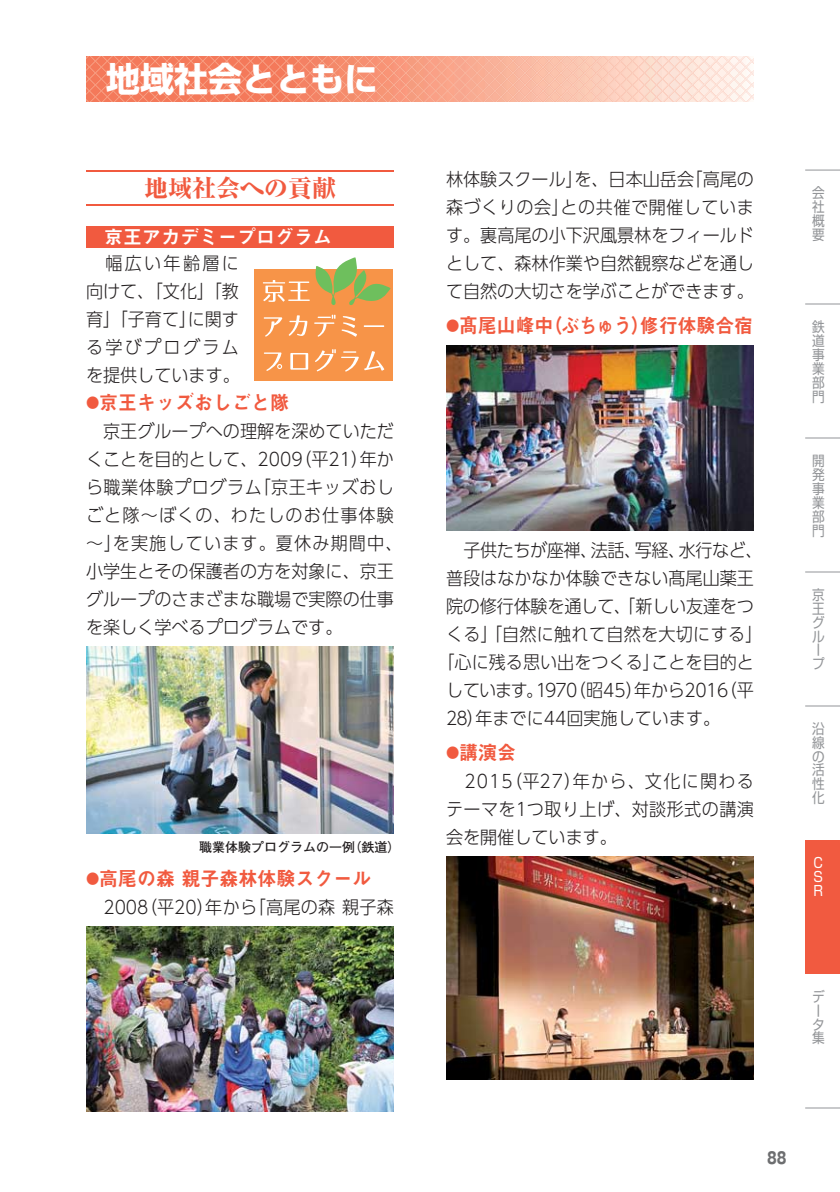
<style>
.page{position:relative;width:840px;height:1192px;background:#fff}
.page>*{position:absolute;margin:0;border:0;box-sizing:border-box;transform-origin:0 0}
.t1{font:700 34px "UD Shin Go Pr 6 N";color:#fff}
.t2{font:800 24px "Ryumin Pr 6 N";color:#f15a3f}
.t3{font:20px "Midashi Go Pr 6 N MB31";color:#f15a3f;scale:.95 1}
.t4{font:20px "Midashi Go Pr 6 N MB31";color:#f15a3f;scale:.94 1}
.t5{font:19px "Midashi Go Pr 6 N MB31";color:#fff}
.t6{font:300 18px/28px "UD Shin Go Pr 6 N";color:#231f20;text-align:justify;scale:.95 1}
.t7{font:300 18px "UD Shin Go Pr 6 N";letter-spacing:-.025em;color:#231f20;scale:.95 1}
.t8{font:300 18px "UD Shin Go Pr 6 N";letter-spacing:.02em;color:#231f20;scale:.95 1}
.t9{font:700 16px "Gothic MB101 Pr 6 N";color:#6d6e70;scale:.8 1}
.t10{font:14px/14px "Shin Go Pr 6 Regular 90 pv RKSJ V";color:#939598;text-align:justify;scale:.9 1}
.t11{font:14px/14px "Shin Go Pr 6 Regular 90 pv RKSJ V";color:#fff;text-align:justify;scale:.9 1}
.t12{font:700 13px "Futo Go B101 Pr 6 N";color:#231f20}
.s1{font-size:14px}
</style>
<div class="page">
<div style="left:805px;top:840px;width:35px;height:134px;background:#f15a40"></div>
<hr style="left:805px;top:572px;width:35px;height:1px;background:#939598">
<hr style="left:805px;top:706px;width:35px;height:1px;background:#939598">
<hr style="left:805px;top:304px;width:35px;height:1px;background:#939598">
<hr style="left:805px;top:170px;width:35px;height:1px;background:#939598">
<hr style="left:805px;top:438px;width:35px;height:1px;background:#939598">
<hr style="left:805px;top:1108px;width:35px;height:1px;background:#939598">
<hr style="left:86px;top:170px;width:308px;height:2px;background:#f15a3f">
<hr style="left:86px;top:204px;width:308px;height:2px;background:#f15a3f">
<img style="left:446px;top:856px;width:308px;height:224px">
<img style="left:446px;top:345px;width:308px;height:186px">
<img style="left:86px;top:926px;width:308px;height:186px">
<div style="left:86px;top:226px;width:308px;height:22px;background:#f15a3f"></div>
<div style="left:254px;top:270px;width:139px;height:111px;background:#f79448"></div>
<svg style="left:264px;top:315px;width:43px;height:22px"></svg>
<svg style="left:314px;top:315px;width:22px;height:22px"></svg>
<svg style="left:342px;top:316px;width:15px;height:21px"></svg>
<hr style="left:364px;top:325px;width:20px;height:2px;background:#fff">
<svg style="left:264px;top:352px;width:18px;height:19px"></svg>
<svg style="left:290px;top:353px;width:18px;height:17px"></svg>
<svg style="left:315px;top:349px;width:69px;height:23px"></svg>
<svg style="left:263px;top:257px;width:128px;height:48px"></svg>
<img style="left:86px;top:646px;width:308px;height:188px">
<svg style="left:86px;top:56px;width:668px;height:46px"></svg>
<h1 class="t1" style="left:106px;top:66px;width:273px">地域社会とともに</h1>
<h2 class="t2" style="left:144px;top:179px;width:193px">地域社会への貢献</h2>
<p class="t5" style="left:104px;top:230px;width:229px">京王アカデミープログラム</p>
<p class="t6" style="left:86px;top:252px;width:164px;text-indent:19px">幅広い年齢層に向けて、「文化」「教育」「子育て」に関する学びプログラムを提供しています。</p>
<p class="t3" style="left:86px;top:395px;width:216px"><span class="s1">●</span>京王キッズおしごと隊</p>
<p class="t6" style="left:86px;top:420px;width:335px;text-align:left;text-indent:17px">京王グループへの理解を深めていただくことを目的として、2009（平21）年から職業体験プログラム「京王キッズおしごと隊～ぼくの、わたしのお仕事体験～」を実施しています。夏休み期間中、小学生とその保護者の方を対象に、京王グループのさまざまな職場で実際の仕事を楽しく学べるプログラムです。</p>
<p class="t12" style="left:199px;top:843px;width:203px">職業体験プログラムの一例（鉄道）</p>
<p class="t3" style="left:86px;top:871px;width:302px"><span class="s1">●</span>高尾の森 親子森林体験スクール</p>
<p class="t8" style="left:103px;top:900px;width:307px">2008（平20）年から「高尾の森 親子森</p>
<p class="t6" style="left:446px;top:168px;width:326px">林体験スクール」を、日本山岳会「高尾の森づくりの会」との共催で開催しています。裏高尾の小下沢風景林をフィールドとして、森林作業や自然観察などを通して自然の大切さを学ぶことができます。</p>
<p class="t4" style="left:446px;top:318px;width:328px"><span class="s1">●</span>髙尾山峰中（ぶちゅう）修行体験合宿</p>
<p class="t7" style="left:463px;top:543px;width:316px">子供たちが座禅、法話、写経、水行など、</p>
<p class="t6" style="left:446px;top:567px;width:326px">普段はなかなか体験できない髙尾山薬王</p>
<p class="t6" style="left:446px;top:595px;width:326px">院の修行体験を通して、「新しい友達をつ</p>
<p class="t6" style="left:446px;top:623px;width:335px">くる」「自然に触れて自然を大切にする」</p>
<p class="t6" style="left:437px;top:651px;width:335px">「心に残る思い出をつくる」ことを目的と</p>
<p class="t7" style="left:446px;top:683px;width:326px">しています。1970（昭45）年から2016（平</p>
<p class="t6" style="left:446px;top:707px;width:290px">28）年までに44回実施しています。</p>
<p class="t3" style="left:446px;top:745px;width:75px"><span class="s1">●</span>講演会</p>
<p class="t6" style="left:446px;top:770px;width:326px;text-indent:18px">2015（平27）年から、文化に関わるテーマを1つ取り上げ、対談形式の講演会を開催しています。</p>
<p class="t10" style="left:812px;top:188px;width:15px">会社概要</p>
<p class="t10" style="left:812px;top:322px;width:15px">鉄道事業部門</p>
<p class="t10" style="left:812px;top:456px;width:15px">開発事業部門</p>
<p class="t10" style="left:812px;top:590px;width:15px;text-align:left">京王グループ</p>
<p class="t10" style="left:812px;top:724px;width:15px">沿線の活性化</p>
<p class="t11" style="left:814px;top:858px;width:12px">C S R</p>
<p class="t10" style="left:812px;top:992px;width:15px;text-align:left">データ集</p>
<p class="t9" style="left:767px;top:1152px;width:26px">88</p>
</div>
